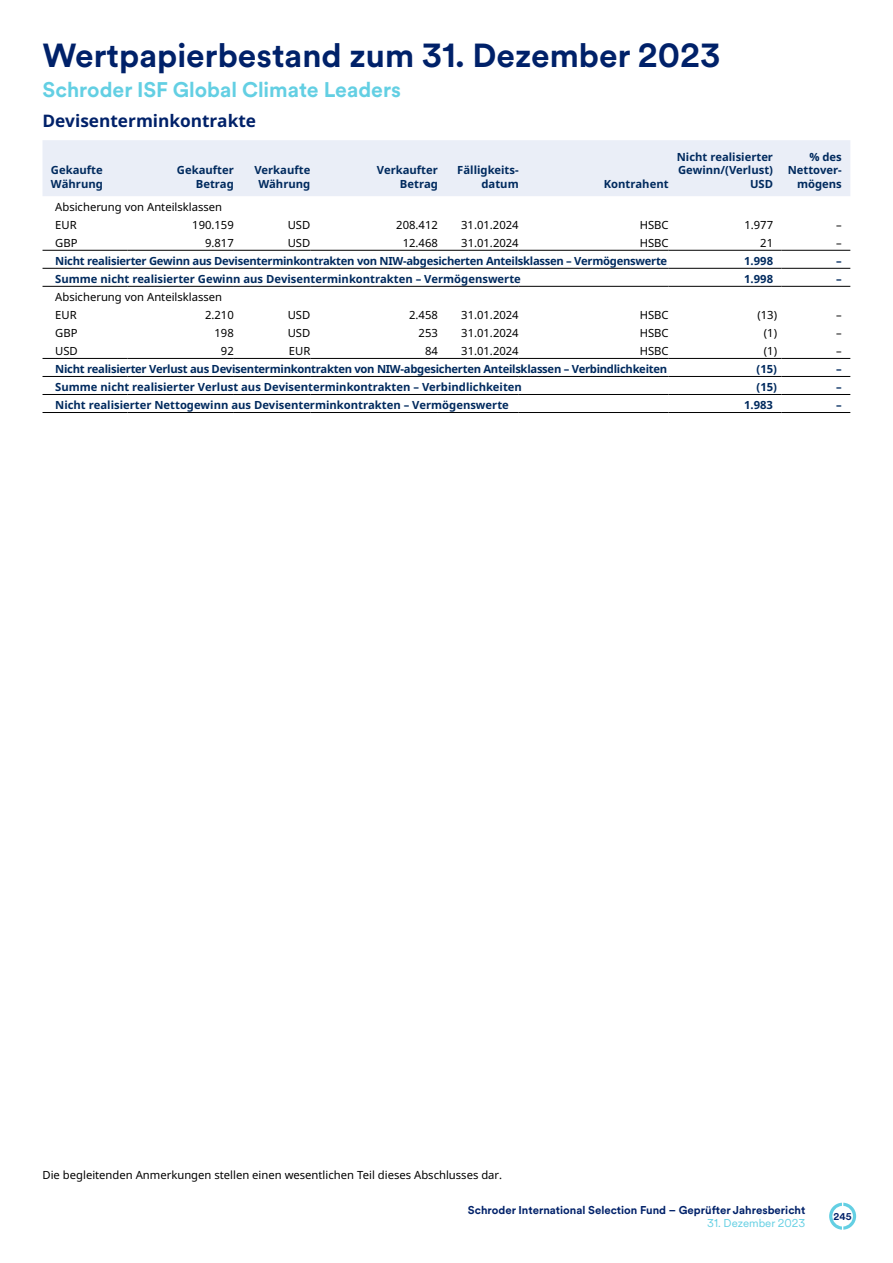
<style>
.page{position:relative;width:893px;height:1263px;background:#fff}
.page>*{position:absolute;margin:0;border:0;box-sizing:border-box;transform-origin:0 0}
.t1{font:700 33px "Schroders Circular";color:#002169}
.t2{font:700 21px "Schroders Circular";color:#63cfe3}
.t3{font:700 17.25px "Noto Sans";color:#002169}
.t4{font:700 11.25px/13.5px "Noto Sans";color:#002a5e;text-align:right}
.t5{font:11.25px/18px "Noto Sans";color:#000}
.t6{font:700 11.25px "Noto Sans";letter-spacing:-.025em;color:#002a5e}
.t7{font:700 11.25px "Schroders Circular";color:#002169}
.t8{font:11.25px "Schroders Circular";color:#63cfe3}
.t9{font:700 9.75px "Schroders Circular";color:#002169}
</style>
<div class="page">
<svg style="left:829px;top:1203px;width:27px;height:26px"></svg>
<div style="left:43px;top:140px;width:807px;height:56px;background:#eaeef7"></div>
<hr style="left:43px;top:250px;width:85px;height:1px;background:#000">
<hr style="left:128px;top:250px;width:106px;height:1px;background:#000">
<hr style="left:234px;top:250px;width:76px;height:1px;background:#000">
<hr style="left:310px;top:250px;width:128px;height:1px;background:#000">
<hr style="left:438px;top:250px;width:81px;height:1px;background:#000">
<hr style="left:519px;top:250px;width:150px;height:1px;background:#000">
<hr style="left:669px;top:250px;width:113px;height:1px;background:#000">
<hr style="left:782px;top:250px;width:68px;height:1px;background:#000">
<hr style="left:43px;top:268px;width:85px;height:1px;background:#000">
<hr style="left:128px;top:268px;width:106px;height:1px;background:#000">
<hr style="left:234px;top:268px;width:76px;height:1px;background:#000">
<hr style="left:310px;top:268px;width:128px;height:1px;background:#000">
<hr style="left:438px;top:268px;width:81px;height:1px;background:#000">
<hr style="left:519px;top:268px;width:150px;height:1px;background:#000">
<hr style="left:43px;top:286px;width:85px;height:1px;background:#000">
<hr style="left:128px;top:286px;width:106px;height:1px;background:#000">
<hr style="left:234px;top:286px;width:76px;height:1px;background:#000">
<hr style="left:310px;top:286px;width:128px;height:1px;background:#000">
<hr style="left:438px;top:286px;width:81px;height:1px;background:#000">
<hr style="left:519px;top:286px;width:150px;height:1px;background:#000">
<hr style="left:669px;top:286px;width:113px;height:1px;background:#000">
<hr style="left:782px;top:286px;width:68px;height:1px;background:#000">
<hr style="left:669px;top:268px;width:113px;height:1px;background:#000">
<hr style="left:782px;top:268px;width:68px;height:1px;background:#000">
<hr style="left:43px;top:358px;width:85px;height:1px;background:#000">
<hr style="left:128px;top:358px;width:106px;height:1px;background:#000">
<hr style="left:234px;top:358px;width:76px;height:1px;background:#000">
<hr style="left:310px;top:358px;width:128px;height:1px;background:#000">
<hr style="left:438px;top:358px;width:81px;height:1px;background:#000">
<hr style="left:519px;top:358px;width:150px;height:1px;background:#000">
<hr style="left:669px;top:358px;width:113px;height:1px;background:#000">
<hr style="left:782px;top:358px;width:68px;height:1px;background:#000">
<hr style="left:43px;top:376px;width:85px;height:1px;background:#000">
<hr style="left:128px;top:376px;width:106px;height:1px;background:#000">
<hr style="left:234px;top:376px;width:76px;height:1px;background:#000">
<hr style="left:310px;top:376px;width:128px;height:1px;background:#000">
<hr style="left:438px;top:376px;width:81px;height:1px;background:#000">
<hr style="left:519px;top:376px;width:150px;height:1px;background:#000">
<hr style="left:669px;top:376px;width:113px;height:1px;background:#000">
<hr style="left:782px;top:376px;width:68px;height:1px;background:#000">
<hr style="left:43px;top:394px;width:85px;height:1px;background:#000">
<hr style="left:128px;top:394px;width:106px;height:1px;background:#000">
<hr style="left:234px;top:394px;width:76px;height:1px;background:#000">
<hr style="left:310px;top:394px;width:128px;height:1px;background:#000">
<hr style="left:438px;top:394px;width:81px;height:1px;background:#000">
<hr style="left:519px;top:394px;width:150px;height:1px;background:#000">
<hr style="left:43px;top:412px;width:85px;height:1px;background:#000">
<hr style="left:128px;top:412px;width:106px;height:1px;background:#000">
<hr style="left:234px;top:412px;width:76px;height:1px;background:#000">
<hr style="left:310px;top:412px;width:128px;height:1px;background:#000">
<hr style="left:438px;top:412px;width:81px;height:1px;background:#000">
<hr style="left:519px;top:412px;width:150px;height:1px;background:#000">
<hr style="left:669px;top:394px;width:113px;height:1px;background:#000">
<hr style="left:669px;top:412px;width:113px;height:1px;background:#000">
<hr style="left:782px;top:394px;width:68px;height:1px;background:#000">
<hr style="left:782px;top:412px;width:68px;height:1px;background:#000">
<h1 class="t1" style="left:43px;top:33px;width:680px">Wertpapierbestand zum 31. Dezember 2023</h1>
<h2 class="t2" style="left:43px;top:75px;width:360px">Schroder ISF Global Climate Leaders</h2>
<h3 class="t3" style="left:43px;top:109px;width:215px">Devisenterminkontrakte</h3>
<p class="t4" style="left:51px;top:163px;width:53px;text-align:left">Gekaufte<br>Währung</p>
<p class="t4" style="left:177px;top:163px;width:58px">Gekaufter<br>Betrag</p>
<p class="t4" style="left:254px;top:163px;width:58px;text-align:center">Verkaufte<br>Währung</p>
<p class="t4" style="left:377px;top:163px;width:63px">Verkaufter<br>Betrag</p>
<p class="t4" style="left:457px;top:163px;width:63px">Fälligkeits&shy;datum</p>
<p class="t4" style="left:677px;top:150px;width:98px">Nicht realisierter<br>Gewinn/(Verlust)<br>USD</p>
<p class="t4" style="left:788px;top:150px;width:56px">% des<br>Nettover&shy;mögens</p>
<p class="t4" style="left:604px;top:177px;width:66px">Kontrahent</p>
<p class="t5" style="left:55px;top:198px;width:168px">Absicherung von Anteilsklassen<br>EUR</p>
<p class="t5" style="left:192px;top:216px;width:43px">190.159</p>
<p class="t5" style="left:288px;top:216px;width:24px">USD</p>
<p class="t5" style="left:396px;top:216px;width:43px">208.412</p>
<p class="t5" style="left:461px;top:216px;width:59px">31.01.2024</p>
<p class="t5" style="left:640px;top:216px;width:30px">HSBC</p>
<p class="t5" style="left:744px;top:216px;width:30px">1.977</p>
<p class="t5" style="left:836px;top:216px;width:7px">–</p>
<p class="t5" style="left:55px;top:234px;width:24px">GBP</p>
<p class="t5" style="left:205px;top:234px;width:30px">9.817</p>
<p class="t5" style="left:288px;top:234px;width:24px">USD</p>
<p class="t5" style="left:403px;top:234px;width:37px">12.468</p>
<p class="t5" style="left:461px;top:234px;width:59px">31.01.2024</p>
<p class="t5" style="left:640px;top:234px;width:30px">HSBC</p>
<p class="t5" style="left:760px;top:234px;width:14px">21</p>
<p class="t5" style="left:836px;top:234px;width:7px">–</p>
<p class="t6" style="left:55px;top:253px;width:613px">Nicht realisierter Gewinn aus Devisenterminkontrakten von NIW-abgesicherten Anteilsklassen – Vermögenswerte</p>
<p class="t4" style="left:744px;top:254px;width:30px">1.998</p>
<p class="t4" style="left:836px;top:254px;width:7px">–</p>
<p class="t4" style="left:55px;top:272px;width:467px">Summe nicht realisierter Gewinn aus Devisenterminkontrakten – Vermögenswerte</p>
<p class="t4" style="left:744px;top:272px;width:30px">1.998</p>
<p class="t4" style="left:836px;top:272px;width:7px">–</p>
<p class="t5" style="left:55px;top:288px;width:168px">Absicherung von Anteilsklassen<br>EUR</p>
<p class="t5" style="left:205px;top:306px;width:30px">2.210</p>
<p class="t5" style="left:288px;top:306px;width:24px">USD</p>
<p class="t5" style="left:409px;top:306px;width:30px">2.458</p>
<p class="t5" style="left:461px;top:306px;width:59px">31.01.2024</p>
<p class="t5" style="left:640px;top:306px;width:30px">HSBC</p>
<p class="t5" style="left:757px;top:306px;width:21px">(13)</p>
<p class="t5" style="left:836px;top:306px;width:7px">–</p>
<p class="t5" style="left:55px;top:324px;width:24px">GBP</p>
<p class="t5" style="left:215px;top:324px;width:21px">198</p>
<p class="t5" style="left:288px;top:324px;width:24px">USD</p>
<p class="t5" style="left:419px;top:324px;width:21px">253</p>
<p class="t5" style="left:461px;top:324px;width:59px">31.01.2024</p>
<p class="t5" style="left:640px;top:324px;width:30px">HSBC</p>
<p class="t5" style="left:764px;top:324px;width:15px">(1)</p>
<p class="t5" style="left:836px;top:324px;width:7px">–</p>
<p class="t5" style="left:55px;top:342px;width:24px">USD</p>
<p class="t5" style="left:221px;top:342px;width:14px">92</p>
<p class="t5" style="left:289px;top:342px;width:23px">EUR</p>
<p class="t5" style="left:425px;top:342px;width:14px">84</p>
<p class="t5" style="left:461px;top:342px;width:59px">31.01.2024</p>
<p class="t5" style="left:640px;top:342px;width:30px">HSBC</p>
<p class="t5" style="left:764px;top:342px;width:15px">(1)</p>
<p class="t5" style="left:836px;top:342px;width:7px">–</p>
<p class="t6" style="left:55px;top:361px;width:613px">Nicht realisierter Verlust aus Devisenterminkontrakten von NIW-abgesicherten Anteilsklassen – Verbindlichkeiten</p>
<p class="t4" style="left:757px;top:362px;width:22px">(15)</p>
<p class="t4" style="left:836px;top:362px;width:7px">–</p>
<p class="t4" style="left:55px;top:380px;width:468px">Summe nicht realisierter Verlust aus Devisenterminkontrakten – Verbindlichkeiten</p>
<p class="t4" style="left:756px;top:380px;width:22px">(15)</p>
<p class="t4" style="left:836px;top:380px;width:7px">–</p>
<p class="t4" style="left:55px;top:398px;width:455px">Nicht realisierter Nettogewinn aus Devisenterminkontrakten – Vermögenswerte</p>
<p class="t4" style="left:744px;top:398px;width:30px">1.983</p>
<p class="t4" style="left:836px;top:398px;width:7px">–</p>
<p class="t5" style="left:43px;top:1166px;width:461px">Die begleitenden Anmerkungen stellen einen wesentlichen Teil dieses Abschlusses dar.</p>
<p class="t7" style="left:468px;top:1202px;width:339px">Schroder International Selection Fund – Geprüfter Jahresbericht</p>
<p class="t8" style="left:707px;top:1215px;width:100px">31. Dezember 2023</p>
<p class="t9" style="left:834px;top:1209px;width:20px">245</p>
</div>
